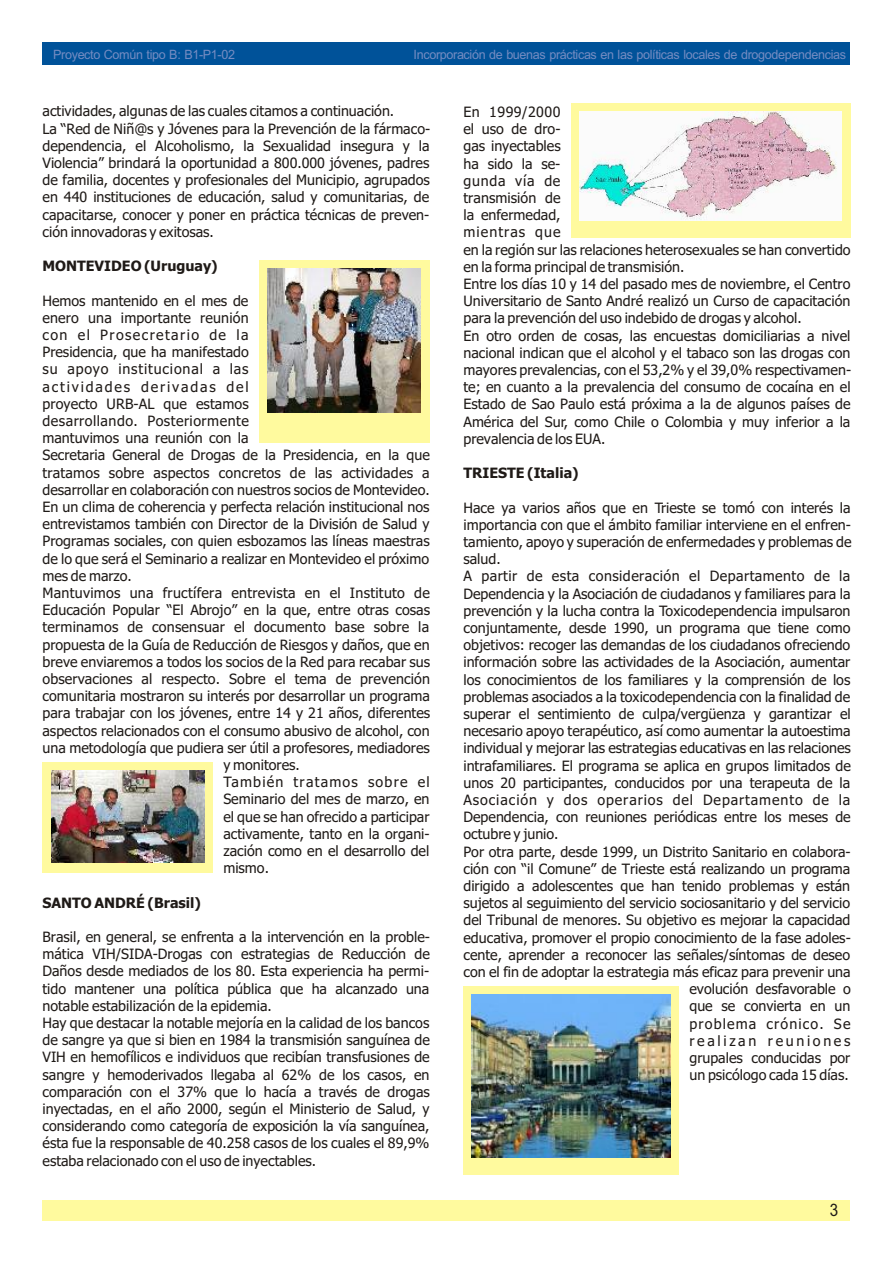
<style>
.page{position:relative;width:894px;height:1263px;background:#fff}
.page>*{position:absolute;margin:0;border:0;box-sizing:border-box;transform-origin:0 0}
.t1{font:17.25px "Arial";color:#1f1a17;scale:.88 1}
.t2{font:14.25px/17.2px "Tahoma";color:#1f1a17}
.t3{font:700 14.25px "Tahoma";color:#1f1a17}
.t4{font:14.25px "Tahoma";letter-spacing:.02em;color:#1f1a17}
.t5{font:14.25px "Tahoma";letter-spacing:.03em;color:#1f1a17}
.t6{font:14.25px "Tahoma";letter-spacing:.065em;color:#1f1a17}
.t7{font:14.25px "Tahoma";letter-spacing:.035em;color:#1f1a17}
.t8{font:14.25px "Tahoma";letter-spacing:.06em;color:#1f1a17}
.t9{font:14.25px "Tahoma";letter-spacing:.13em;color:#1f1a17}
.t10{font:14.25px "Tahoma";letter-spacing:.095em;color:#1f1a17}
.t11{font:14.25px "Tahoma";letter-spacing:.085em;color:#1f1a17}
.t12{font:14.25px "Tahoma";letter-spacing:.08em;color:#1f1a17}
.t13{font:14.25px "Tahoma";letter-spacing:.185em;color:#1f1a17}
.t14{font:12.9px "Arial";letter-spacing:-.03em;color:#758cc2}
</style>
<div class="page">
<div style="left:463px;top:986px;width:216px;height:189px;background:#fffa9e"></div>
<div style="left:43px;top:1200px;width:807px;height:20px;background:#fffa9e"></div>
<div style="left:43px;top:43px;width:807px;height:22px;background:#005299"></div>
<div style="left:259px;top:260px;width:170px;height:183px;background:#fffa9e"></div>
<img style="left:268px;top:269px;width:153px;height:143px">
<div style="left:571px;top:103px;width:279px;height:134px;background:#fffa9e"></div>
<img style="left:580px;top:111px;width:262px;height:110px">
<img style="left:472px;top:995px;width:198px;height:162px">
<div style="left:43px;top:762px;width:170px;height:111px;background:#fffa9e"></div>
<img style="left:51px;top:771px;width:153px;height:91px">
<p class="t14" style="left:53px;top:49px;width:183px">Proyecto Común tipo B: B1-P1-02</p>
<p class="t14" style="left:414px;top:49px;width:434px">Incorporación de buenas prácticas en las políticas locales de drogodependencias</p>
<p class="t2" style="left:43px;top:104px;width:389px">actividades, algunas de las cuales citamos a continuación.<br>La “Red de Niñ@s y Jóvenes para la Prevención de la fármaco&shy;dependencia, el Alcoholismo, la Sexualidad insegura y la Violencia” brindará la oportunidad a 800.000 jóvenes, padres de familia, docentes y profesionales del Municipio, agrupados en 440 instituciones de educación, salud y comunitarias, de capacitarse, conocer y poner en práctica técnicas de preven&shy;ción innovadoras y exitosas.</p>
<p class="t3" style="left:43px;top:260px;width:177px">MONTEVIDEO (Uruguay)</p>
<p class="t2" style="left:43px;top:293px;width:207px">Hemos mantenido en el mes de</p>
<p class="t2" style="left:43px;top:310px;width:208px">enero una importante reunión</p>
<p class="t10" style="left:43px;top:329px;width:208px">con el Prosecretario de la</p>
<p class="t2" style="left:43px;top:345px;width:208px">Presidencia, que ha manifestado</p>
<p class="t8" style="left:43px;top:364px;width:208px">su apoyo institucional a las</p>
<p class="t9" style="left:43px;top:381px;width:208px">actividades derivadas del</p>
<p class="t2" style="left:43px;top:396px;width:208px">proyecto URB-AL que estamos</p>
<p class="t7" style="left:43px;top:415px;width:208px">desarrollando. Posteriormente</p>
<p class="t2" style="left:43px;top:431px;width:208px">mantuvimos una reunión con la</p>
<p class="t2" style="left:43px;top:448px;width:389px">Secretaria General de Drogas de la Presidencia, en la que</p>
<p class="t2" style="left:43px;top:465px;width:389px">tratamos sobre aspectos concretos de las actividades a</p>
<p class="t2" style="left:43px;top:482px;width:389px">desarrollar en colaboración con nuestros socios de Montevideo.</p>
<p class="t2" style="left:43px;top:499px;width:389px">En un clima de coherencia y perfecta relación institucional nos</p>
<p class="t2" style="left:43px;top:517px;width:388px">entrevistamos también con Director de la División de Salud y</p>
<p class="t2" style="left:43px;top:534px;width:389px">Programas sociales, con quien esbozamos las líneas maestras</p>
<p class="t2" style="left:43px;top:551px;width:388px">de lo que será el Seminario a realizar en Montevideo el próximo</p>
<p class="t2" style="left:43px;top:568px;width:91px">mes de marzo.</p>
<p class="t4" style="left:43px;top:587px;width:389px">Mantuvimos una fructífera entrevista en el Instituto de</p>
<p class="t2" style="left:43px;top:603px;width:389px">Educación Popular “El Abrojo” en la que, entre otras cosas</p>
<p class="t2" style="left:43px;top:620px;width:388px">terminamos de consensuar el documento base sobre la</p>
<p class="t2" style="left:43px;top:637px;width:389px">propuesta de la Guía de Reducción de Riesgos y daños, que en</p>
<p class="t2" style="left:43px;top:654px;width:389px">breve enviaremos a todos los socios de la Red para recabar sus</p>
<p class="t2" style="left:43px;top:671px;width:389px">observaciones al respecto. Sobre el tema de prevención</p>
<p class="t2" style="left:43px;top:689px;width:389px">comunitaria mostraron su interés por desarrollar un programa</p>
<p class="t2" style="left:43px;top:706px;width:389px">para trabajar con los jóvenes, entre 14 y 21 años, diferentes</p>
<p class="t2" style="left:43px;top:723px;width:389px">aspectos relacionados con el consumo abusivo de alcohol, con</p>
<p class="t2" style="left:43px;top:740px;width:389px">una metodología que pudiera ser útil a profesores, mediadores</p>
<p class="t2" style="left:223px;top:757px;width:78px">y monitores.</p>
<p class="t11" style="left:223px;top:776px;width:208px">También tratamos sobre el</p>
<p class="t2" style="left:223px;top:792px;width:208px">Seminario del mes de marzo, en</p>
<p class="t2" style="left:223px;top:809px;width:208px">el que se han ofrecido a participar</p>
<p class="t2" style="left:223px;top:826px;width:208px">activamente, tanto en la organi-</p>
<p class="t2" style="left:223px;top:843px;width:208px">zación como en el desarrollo del</p>
<p class="t2" style="left:223px;top:861px;width:47px">mismo.</p>
<p class="t3" style="left:43px;top:897px;width:160px">SANTO ANDRÉ (Brasil)</p>
<p class="t2" style="left:43px;top:929px;width:389px">Brasil, en general, se enfrenta a la intervención en la proble&shy;mática VIH/SIDA-Drogas con estrategias de Reducción de Daños desde mediados de los 80. Esta experiencia ha permi&shy;tido mantener una política pública que ha alcanzado una notable estabilización de la epidemia.<br>Hay que destacar la notable mejoría en la calidad de los bancos de sangre ya que si bien en 1984 la transmisión sanguínea de VIH en hemofílicos e individuos que recibían transfusiones de sangre y hemoderivados llegaba al 62% de los casos, en comparación con el 37% que lo hacía a través de drogas inyectadas, en el año 2000, según el Ministerio de Salud, y considerando como categoría de exposición la vía sanguínea, ésta fue la responsable de 40.258 casos de los cuales el 89,9% estaba relacionado con el uso de inyectables.</p>
<p class="t2" style="left:463px;top:104px;width:389px">En 1999/2000<br>el uso de dro-<br>gas inyectables<br>ha sido la se-<br>gunda vía de<br>transmisión de<br>la enfermedad,<br>mientras que<br>en la región sur las relaciones heterosexuales se han convertido en la forma principal de transmisión.<br>Entre los días 10 y 14 del pasado mes de noviembre, el Centro Universitario de Santo André realizó un Curso de capacitación para la prevención del uso indebido de drogas y alcohol.<br>En otro orden de cosas, las encuestas domiciliarias a nivel nacional indican que el alcohol y el tabaco son las drogas con mayores prevalencias, con el 53,2% y el 39,0% respectivamen&shy;te; en cuanto a la prevalencia del consumo de cocaína en el Estado de Sao Paulo está próxima a la de algunos países de América del Sur, como Chile o Colombia y muy inferior a la prevalencia de los EUA.</p>
<p class="t3" style="left:463px;top:467px;width:117px">TRIESTE (Italia)</p>
<p class="t2" style="left:463px;top:500px;width:389px">Hace ya varios años que en Trieste se tomó con interés la</p>
<p class="t2" style="left:463px;top:517px;width:389px">importancia con que el ámbito familiar interviene en el enfren-</p>
<p class="t2" style="left:463px;top:534px;width:390px">tamiento, apoyo y superación de enfermedades y problemas de</p>
<p class="t2" style="left:463px;top:552px;width:39px">salud.</p>
<p class="t5" style="left:463px;top:571px;width:388px">A partir de esta consideración el Departamento de la</p>
<p class="t2" style="left:463px;top:586px;width:389px">Dependencia y la Asociación de ciudadanos y familiares para la</p>
<p class="t2" style="left:463px;top:603px;width:389px">prevención y la lucha contra la Toxicodependencia impulsaron</p>
<p class="t2" style="left:463px;top:620px;width:388px">conjuntamente, desde 1990, un programa que tiene como</p>
<p class="t2" style="left:463px;top:638px;width:388px">objetivos: recoger las demandas de los ciudadanos ofreciendo</p>
<p class="t2" style="left:463px;top:655px;width:388px">información sobre las actividades de la Asociación, aumentar</p>
<p class="t2" style="left:463px;top:672px;width:388px">los conocimientos de los familiares y la comprensión de los</p>
<p class="t2" style="left:463px;top:689px;width:388px">problemas asociados a la toxicodependencia con la finalidad de</p>
<p class="t2" style="left:463px;top:706px;width:389px">superar el sentimiento de culpa/vergüenza y garantizar el</p>
<p class="t2" style="left:463px;top:724px;width:389px">necesario apoyo terapéutico, así como aumentar la autoestima</p>
<p class="t2" style="left:463px;top:741px;width:389px">individual y mejorar las estrategias educativas en las relaciones</p>
<p class="t2" style="left:463px;top:758px;width:389px">intrafamiliares. El programa se aplica en grupos limitados de</p>
<p class="t2" style="left:463px;top:775px;width:388px">unos 20 participantes, conducidos por una terapeuta de la</p>
<p class="t6" style="left:463px;top:794px;width:388px">Asociación y dos operarios del Departamento de la</p>
<p class="t2" style="left:463px;top:810px;width:389px">Dependencia, con reuniones periódicas entre los meses de</p>
<p class="t2" style="left:463px;top:827px;width:97px">octubre y junio.</p>
<p class="t2" style="left:463px;top:844px;width:389px">Por otra parte, desde 1999, un Distrito Sanitario en colabora-</p>
<p class="t2" style="left:463px;top:861px;width:388px">ción con “il Comune” de Trieste está realizando un programa</p>
<p class="t2" style="left:463px;top:878px;width:388px">dirigido a adolescentes que han tenido problemas y están</p>
<p class="t2" style="left:463px;top:896px;width:388px">sujetos al seguimiento del servicio sociosanitario y del servicio</p>
<p class="t2" style="left:463px;top:913px;width:388px">del Tribunal de menores. Su objetivo es mejorar la capacidad</p>
<p class="t2" style="left:463px;top:930px;width:389px">educativa, promover el propio conocimiento de la fase adoles-</p>
<p class="t2" style="left:463px;top:947px;width:388px">cente, aprender a reconocer las señales/síntomas de deseo</p>
<p class="t2" style="left:463px;top:964px;width:389px">con el fin de adoptar la estrategia más eficaz para prevenir una</p>
<p class="t2" style="left:689px;top:982px;width:163px">evolución desfavorable o</p>
<p class="t2" style="left:689px;top:999px;width:162px">que se convierta en un</p>
<p class="t12" style="left:689px;top:1018px;width:163px">problema crónico. Se</p>
<p class="t13" style="left:689px;top:1035px;width:162px">realizan reuniones</p>
<p class="t2" style="left:689px;top:1050px;width:162px">grupales conducidas por</p>
<p class="t2" style="left:689px;top:1068px;width:161px">un psicólogo cada 15 días.</p>
<p class="t1" style="left:830px;top:1204px;width:11px">3</p>
</div>
